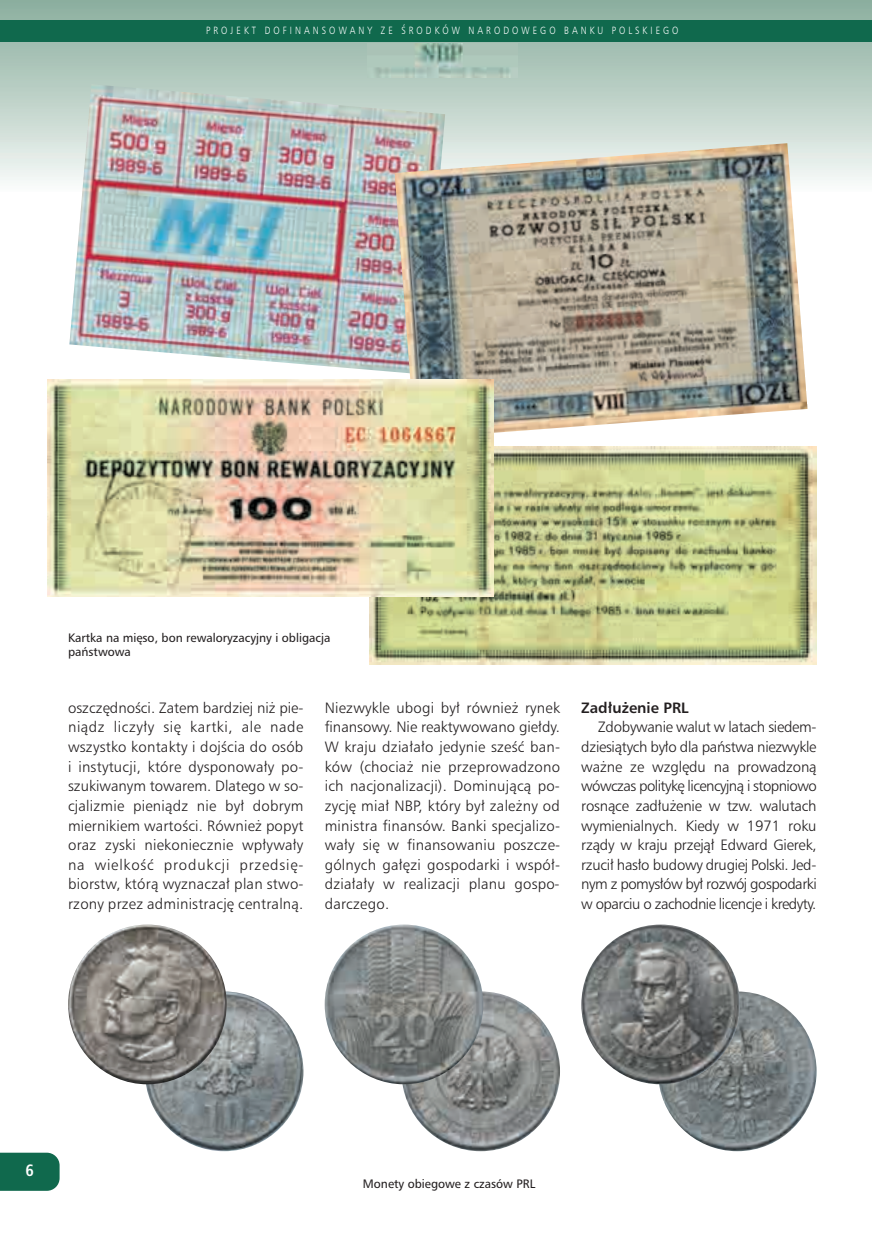
<style>
.page{position:relative;width:872px;height:1254px;background:#fff}
.page>*{position:absolute;margin:0;border:0;box-sizing:border-box;transform-origin:0 0}
.t1{font:700 16.5px "Humnst 777 Cn EU";color:#fff}
.t2{font:15px/19.6px "Humnst 777 Lt EU";letter-spacing:.015em;color:#231f20;text-align:justify}
.t3{font:700 15px "Humnst 777 EU";color:#231f20}
.t4{font:12.3px/14.7px "Humnst 777 EU";color:#231f20}
.t5{font:10.5px "Humnst 777 Lt EU";letter-spacing:.35em;color:#fff;scale:.83 1}
</style>
<div class="page">
<svg style="left:0;top:0;width:872px;height:181px;background:#b1c9be"></svg>
<div style="left:0;top:21px;width:872px;height:21px;background:#10694d"></div>
<img style="left:367px;top:44px;width:151px;height:34px">
<div style="left:0;top:1152px;width:60px;height:38px;background:#10694d"></div>
<img style="left:69px;top:84px;width:376px;height:288px">
<img style="left:394px;top:143px;width:413px;height:290px">
<img style="left:369px;top:446px;width:448px;height:218px">
<img style="left:48px;top:379px;width:446px;height:217px">
<img style="left:145px;top:991px;width:158px;height:159px">
<img style="left:68px;top:924px;width:159px;height:160px">
<img style="left:401px;top:991px;width:159px;height:159px">
<img style="left:325px;top:924px;width:158px;height:160px">
<img style="left:658px;top:991px;width:158px;height:159px">
<img style="left:581px;top:924px;width:159px;height:160px">
<p class="t5" style="left:206px;top:26px;width:571px">PROJEKT DOFINANSOWANY ZE ŚRODKÓW NARODOWEGO BANKU POLSKIEGO</p>
<p class="t4" style="left:68px;top:631px;width:264px">Kartka na mięso, bon rewaloryzacyjny i obligacja państwowa</p>
<p class="t2" style="left:68px;top:699px;width:237px">oszczędności. Zatem bardziej niż pie&shy;niądz liczyły się kartki, ale nade wszystko kontakty i dojścia do osób i instytucji, które dysponowały po&shy;szukiwanym towarem. Dlatego w so&shy;cjalizmie pieniądz nie był dobrym miernikiem wartości. Również popyt oraz zyski niekoniecznie wpływały na wielkość produkcji przedsię&shy;biorstw, którą wyznaczał plan stwo&shy;rzony przez administrację centralną.</p>
<p class="t2" style="left:325px;top:699px;width:237px">Niezwykle ubogi był również rynek finansowy. Nie reaktywowano giełdy.<br>W kraju działało jedynie sześć ban&shy;ków (chociaż nie przeprowadzono ich nacjonalizacji). Dominującą po&shy;zycję miał NBP, który był zależny od ministra finansów. Banki specjalizo&shy;wały się w finansowaniu poszcze&shy;gólnych gałęzi gospodarki i współ&shy;działały w realizacji planu gospo&shy;darczego.</p>
<p class="t3" style="left:581px;top:701px;width:109px">Zadłużenie PRL</p>
<p class="t2" style="left:581px;top:718px;width:237px;text-indent:17px">Zdobywanie walut w latach siedem&shy;dziesiątych było dla państwa niezwykle ważne ze względu na prowadzoną wówczas politykę licencyjną i stopniowo rosnące zadłużenie w tzw. walutach wymienialnych. Kiedy w 1971 roku rządy w kraju przejął Edward Gierek, rzucił hasło budowy drugiej Polski. Jed&shy;nym z pomysłów był rozwój gospodarki w oparciu o zachodnie licencje i kredyty.</p>
<p class="t1" style="left:26px;top:1159px;width:10px">6</p>
<p class="t4" style="left:363px;top:1177px;width:174px">Monety obiegowe z czasów PRL</p>
</div>
